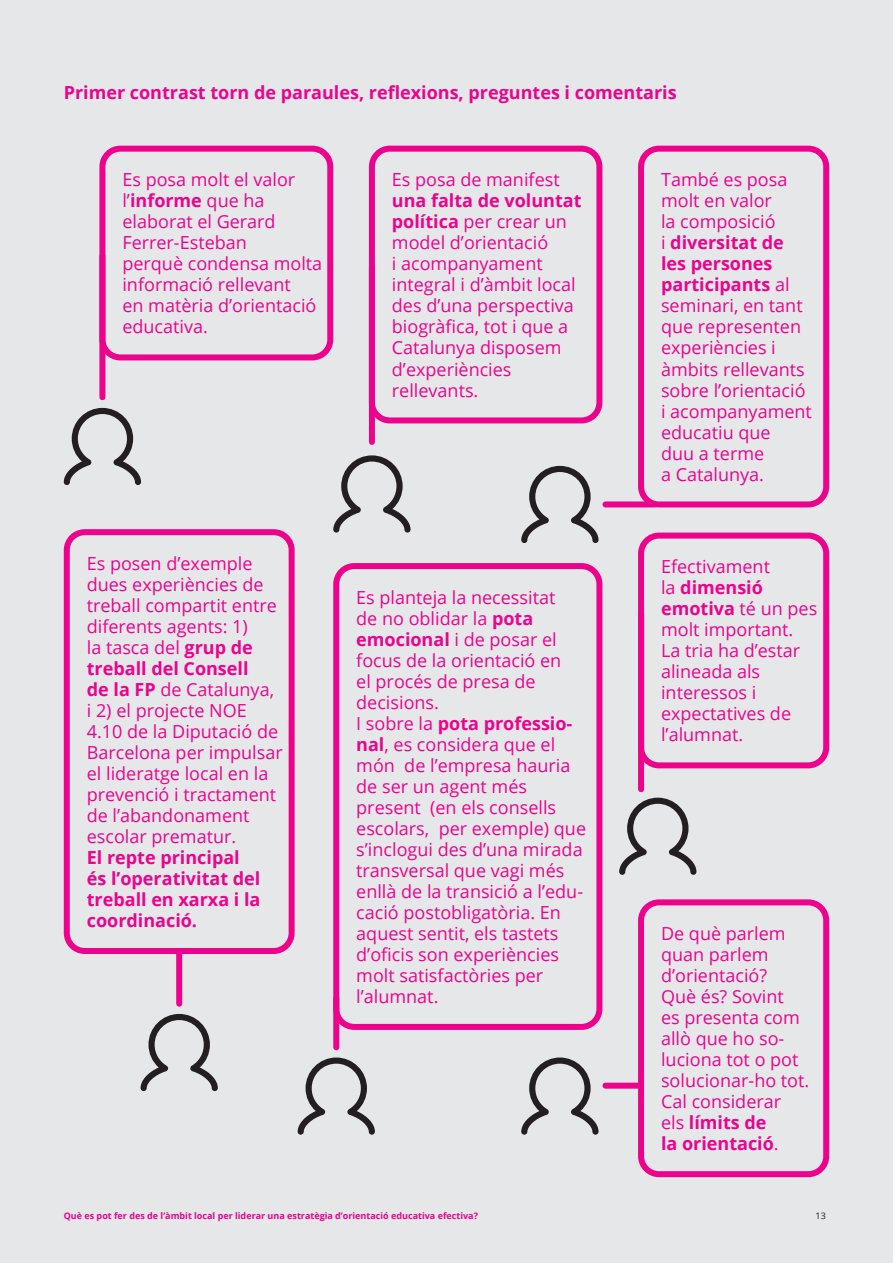
<style>
.page{position:relative;width:893px;height:1263px;background:#e6e7e9}
.page>*{position:absolute;margin:0;border:0;box-sizing:border-box;transform-origin:0 0}
.t1{font:18px/21px "Open Sans";color:#ed028c}
.t2{font:700 18px/21px "Open Sans";color:#ed028c}
.t3{font:700 9px "Open Sans";color:#ed028c}
.t4{font:9px "Open Sans";color:#231f20}
.s1{font-weight:700}
</style>
<div class="page">
<div style="left:99px;top:146px;width:234px;height:214px;border:6px solid #ed028c;border-radius:18px"></div>
<svg style="left:64px;top:408px;width:77px;height:77px"></svg>
<div style="left:369px;top:146px;width:233px;height:277px;border:6px solid #ed028c;border-radius:18px"></div>
<svg style="left:333px;top:455px;width:78px;height:78px"></svg>
<div style="left:369px;top:267px;width:6px;height:175px;background:#ed028c"></div>
<div style="left:638px;top:146px;width:191px;height:361px;border:6px solid #ed028c;border-radius:18px"></div>
<div style="left:99px;top:256px;width:6px;height:141px;background:#ed028c"></div>
<div style="left:605px;top:501px;width:50px;height:6px;background:#ed028c"></div>
<svg style="left:521px;top:466px;width:77px;height:77px"></svg>
<div style="left:64px;top:529px;width:231px;height:425px;border:6px solid #ed028c;border-radius:18px"></div>
<svg style="left:141px;top:1014px;width:77px;height:77px"></svg>
<div style="left:176px;top:954px;width:6px;height:50px;background:#ed028c"></div>
<div style="left:333px;top:563px;width:269px;height:467px;border:6px solid #ed028c;border-radius:18px"></div>
<svg style="left:298px;top:1057px;width:77px;height:78px"></svg>
<div style="left:333px;top:998px;width:6px;height:49px;background:#ed028c"></div>
<div style="left:638px;top:533px;width:191px;height:235px;border:6px solid #ed028c;border-radius:18px"></div>
<div style="left:638px;top:899px;width:191px;height:278px;border:6px solid #ed028c;border-radius:18px"></div>
<div style="left:638px;top:614px;width:6px;height:175px;background:#ed028c"></div>
<svg style="left:619px;top:798px;width:77px;height:77px"></svg>
<div style="left:605px;top:1083px;width:33px;height:6px;background:#ed028c"></div>
<svg style="left:521px;top:1057px;width:77px;height:78px"></svg>
<p class="t2" style="left:64px;top:81px;width:614px">Primer contrast torn de paraules, reflexions, preguntes i comentaris</p>
<p class="t1" style="left:122px;top:169px;width:201px">Es posa molt el valor l’<span class="s1">informe</span> que ha elaborat el Gerard<br>Ferrer-Esteban<br>perquè condensa molta informació rellevant<br>en matèria d’orientació educativa.</p>
<p class="t1" style="left:392px;top:169px;width:169px">Es posa de manifest</p>
<p class="t1" style="left:392px;top:190px;width:191px"><span class="s1">una falta de voluntat política</span> per crear un model d’orientació<br>i acompanyament integral i d’àmbit local des d’una perspectiva biogràfica, tot i que a<br>Catalunya disposem d’experiències rellevants.</p>
<p class="t1" style="left:87px;top:552px;width:197px">Es posen d’exemple dues experiències de treball compartit entre diferents agents: 1)<br>la tasca del <span class="s1">grup de treball del Consell<br>de la FP</span> de Catalunya, i 2) el projecte NOE<br>4.10 de la Diputació de<br>Barcelona per impulsar el lideratge local en la prevenció i tractament de l’abandonament escolar prematur.</p>
<p class="t2" style="left:87px;top:846px;width:175px">El repte principal és l’operativitat del treball en xarxa i la coordinació.</p>
<p class="t1" style="left:356px;top:586px;width:231px">Es planteja la necessitat<br>de no oblidar la <span class="s1">pota emocional</span> i de posar el focus de la orientació en<br>el procés de presa de decisions.<br>I sobre la <span class="s1">pota professio&shy;nal</span>, es considera que el món de l’empresa hauria de ser un agent més present (en els consells escolars, per exemple) que s’inclogui des d’una mirada transversal que vagi més enllà de la transició a l’edu&shy;cació postobligatòria. En aquest sentit, els tastets d’oficis son experiències molt satisfactòries per l’alumnat.</p>
<p class="t1" style="left:661px;top:169px;width:152px">També es posa molt en valor<br>la composició<br>i <span class="s1">diversitat de les persones participants</span> al seminari, en tant que representen experiències i àmbits rellevants sobre l’orientació i acompanyament educatiu que<br>duu a terme<br>a Catalunya.</p>
<p class="t1" style="left:661px;top:556px;width:158px">Efectivament<br>la <span class="s1">dimensió emotiva</span> té un pes molt important.<br>La tria ha d’estar alineada als interessos i expectatives de l’alumnat.</p>
<p class="t1" style="left:661px;top:923px;width:150px">De què parlem quan parlem d’orientació?<br>Què és? Sovint<br>es presenta com allò que ho so&shy;luciona tot o pot solucionar-ho tot.<br>Cal considerar<br>els <span class="s1">límits de<br>la orientació</span>.</p>
<p class="t3" style="left:64px;top:1210px;width:416px">Què es pot fer des de l’àmbit local per liderar una estratègia d’orientació educativa efectiva?</p>
<p class="t4" style="left:815px;top:1210px;width:12px">13</p>
</div>
